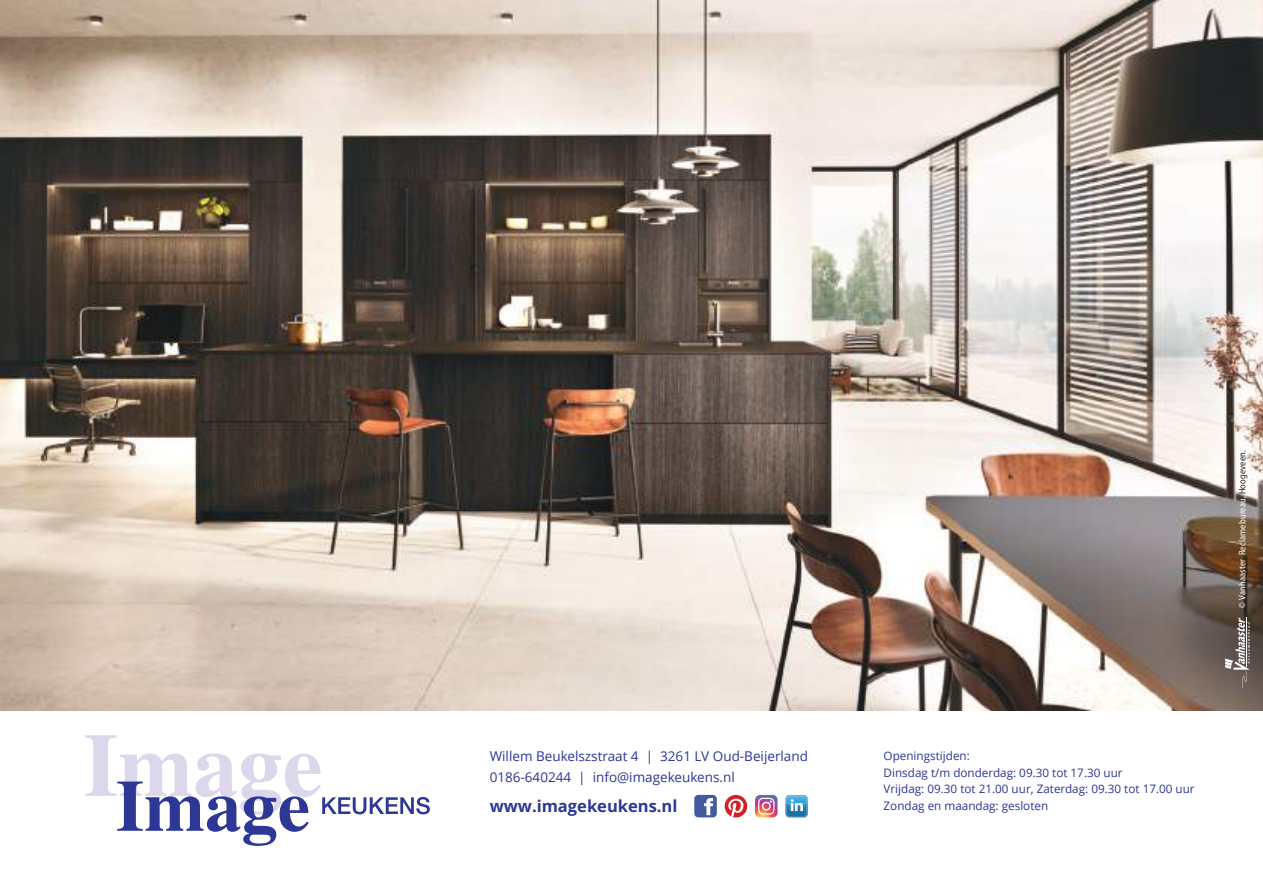
<style>
.page{position:relative;width:1263px;height:893px;background:#fff}
.page>*{position:absolute;margin:0;border:0;box-sizing:border-box;transform-origin:0 0}
.t1{font:700 16.5px "Open Sans";color:#2c3796}
.t2{font:13.5px/21px "Open Sans";color:#2c3796}
.t3{font:11.7px/16.5px "Open Sans";color:#2c3796}
.t4{font:9.75px "Myriad Pro";letter-spacing:.02em;color:#fff;scale:.86 1}
.s1{color:#241f1f}
</style>
<div class="page">
<svg style="left:85px;top:735px;width:345px;height:111px"></svg>
<svg style="left:694px;top:795px;width:23px;height:22px"></svg>
<svg style="left:725px;top:795px;width:22px;height:22px"></svg>
<svg style="left:755px;top:795px;width:22px;height:22px"></svg>
<svg style="left:758px;top:798px;width:16px;height:17px"></svg>
<svg style="left:785px;top:795px;width:23px;height:22px"></svg>
<img style="left:0;top:0;width:1263px;height:710px">
<hr style="left:1246px;top:617px;width:1px;height:49px;background:#fff">
<svg style="left:1225px;top:618px;width:25px;height:70px;background:#7e746f"></svg>
<p class="t2" style="left:490px;top:746px;width:320px">Willem Beukelszstraat 4 | 3261 LV Oud-Beijerland<br>0186-640244 | info@imagekeukens.nl</p>
<h1 class="t1" style="left:490px;top:795px;width:189px">www.imagekeukens.nl</h1>
<p class="t4" style="left:1236px;top:608px;width:185px;rotate:-90deg">© Vanhaaster Reclamebureau, <span class="s1">Hoogeveen.</span></p>
<p class="t3" style="left:884px;top:747px;width:313px">Openingstijden:<br>Dinsdag t/m donderdag: 09.30 tot 17.30 uur<br>Vrijdag: 09.30 tot 21.00 uur, Zaterdag: 09.30 tot 17.00 uur Zondag en maandag: gesloten</p>
</div>
